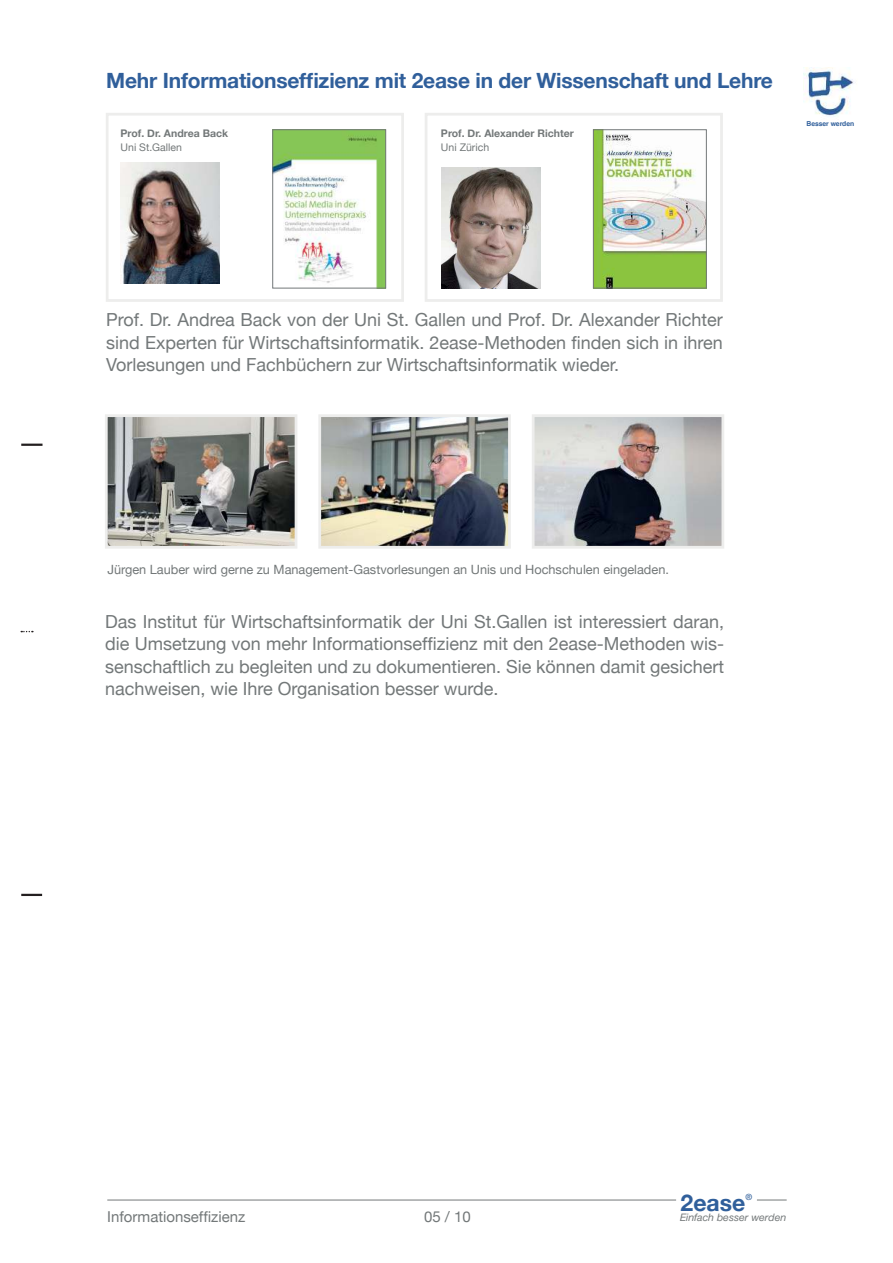
<style>
.page{position:relative;width:893px;height:1263px;background:#fff}
.page>*{position:absolute;margin:0;border:0;box-sizing:border-box;transform-origin:0 0}
.t1{font:700 23.1px "Helvetica Neue";color:#305f9b}
.t2{font:700 21px "Helvetica Neue";letter-spacing:-.01em;color:#305f9b}
.t3{font:18px/22.5px "Helvetica Neue";color:#737879;text-align:justify}
.t4{font:15px "Helvetica Neue";color:#737879}
.t5{font:12.75px "Helvetica Neue";color:#737879}
.t6{font:700 10.5px "Helvetica Neue";color:#737879}
.t7{font:10.5px "Helvetica Neue";color:#737879}
.t8{font:italic 10.5px "Neue Helvetica BQ";color:#737879}
.t9{font:500 8.55px "Helvetica Neue";color:#305f9b}
.t10{font:700 6.75px "Helvetica";letter-spacing:-.005em;color:#305f9b}
</style>
<div class="page">
<hr style="left:21px;top:444px;width:22px;height:2px;background:#231f20">
<hr style="left:21px;top:894px;width:21px;height:2px;background:#231f20">
<hr style="left:757px;top:1199px;width:30px;height:1px;background:#737879">
<img style="left:804px;top:68px;width:50px;height:49px">
<hr style="left:107px;top:1200px;width:569px;height:1px;background:#737879">
<div style="left:106px;top:113px;width:298px;height:189px;border:3px solid #ededec"></div>
<div style="left:425px;top:113px;width:298px;height:189px;border:3px solid #ededec"></div>
<img style="left:120px;top:163px;width:100px;height:121px">
<img style="left:441px;top:167px;width:99px;height:121px">
<img style="left:274px;top:131px;width:110px;height:155px">
<div style="left:272px;top:129px;width:114px;height:159px;border:1px solid #737879"></div>
<img style="left:595px;top:131px;width:110px;height:155px">
<div style="left:593px;top:129px;width:114px;height:159px;border:1px solid #737879"></div>
<img style="left:109px;top:418px;width:184px;height:127px">
<div style="left:105px;top:414px;width:192px;height:135px;border:3px solid #ededec"></div>
<img style="left:322px;top:418px;width:185px;height:127px">
<div style="left:318px;top:414px;width:193px;height:135px;border:3px solid #ededec"></div>
<img style="left:536px;top:418px;width:184px;height:127px">
<div style="left:532px;top:414px;width:192px;height:135px;border:3px solid #ededec"></div>
<p class="t2" style="left:106px;top:64px;width:668px">Mehr Informationseffizienz mit 2ease in der Wissenschaft und Lehre</p>
<p class="t6" style="left:121px;top:125px;width:109px">Prof. Dr. Andrea Back</p>
<p class="t7" style="left:121px;top:139px;width:63px">Uni St.Gallen</p>
<p class="t6" style="left:441px;top:125px;width:135px">Prof. Dr. Alexander Richter</p>
<p class="t7" style="left:441px;top:139px;width:50px">Uni Zürich</p>
<p class="t10" style="left:807px;top:119px;width:49px">Besser werden</p>
<p class="t3" style="left:106px;top:309px;width:618px">Prof. Dr. Andrea Back von der Uni St. Gallen und Prof. Dr. Alexander Richter sind Experten für Wirtschaftsinformatik. 2ease-Methoden finden sich in ihren Vorlesungen und Fachbüchern zur Wirtschaftsinformatik wieder.</p>
<p class="t5" style="left:107px;top:560px;width:563px">Jürgen Lauber wird gerne zu Management-Gastvorlesungen an Unis und Hochschulen eingeladen.</p>
<p class="t3" style="left:105px;top:611px;width:621px">Das Institut für Wirtschaftsinformatik der Uni St.Gallen ist interessiert daran, die Umsetzung von mehr Informationseffizienz mit den 2ease-Methoden wis&shy;senschaftlich zu begleiten und zu dokumentieren. Sie können damit gesichert nachweisen, wie Ihre Organisation besser wurde.</p>
<p class="t4" style="left:107px;top:1205px;width:140px">Informationseffizienz</p>
<p class="t4" style="left:424px;top:1208px;width:48px">05 / 10</p>
<p class="t1" style="left:681px;top:1194px;width:66px">2ease</p>
<p class="t9" style="left:745px;top:1192px;width:8px">®</p>
<p class="t8" style="left:680px;top:1211px;width:108px">Einfach besser werden</p>
</div>
